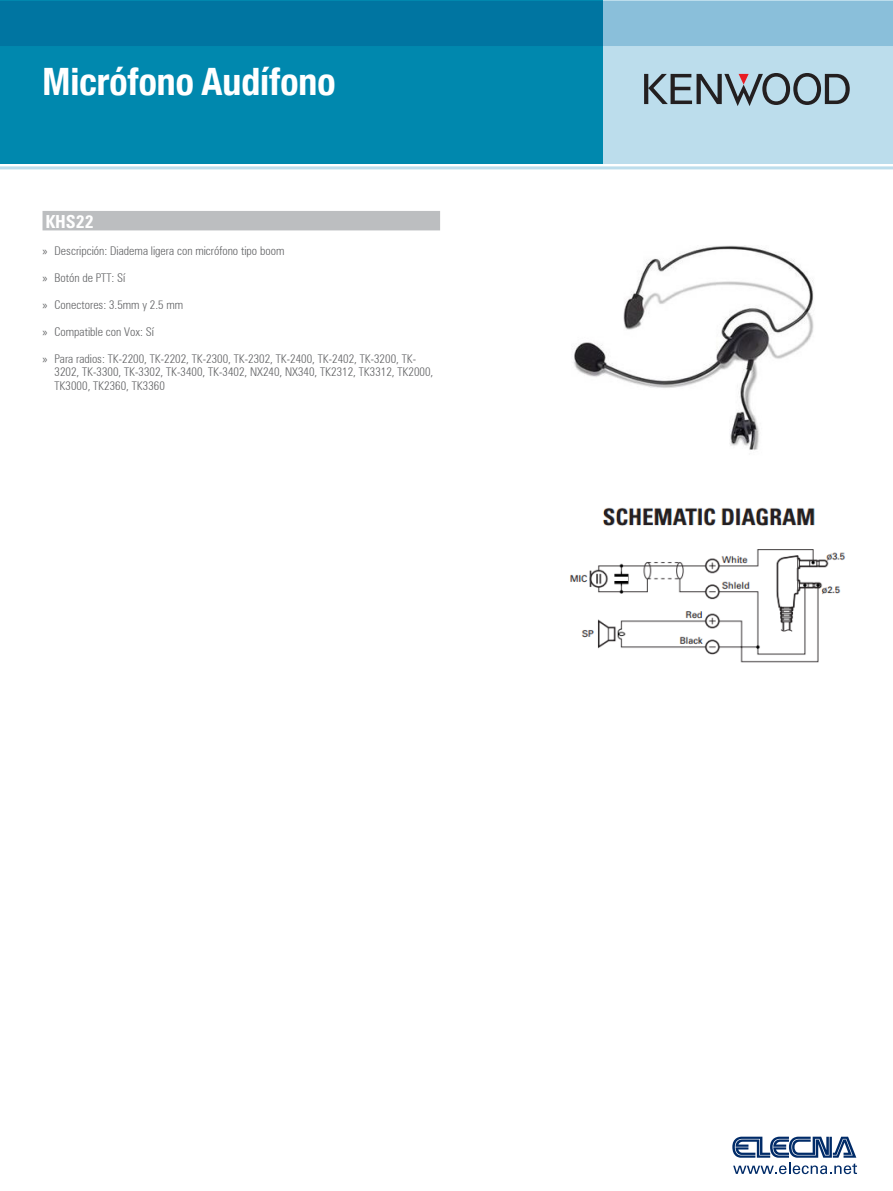
<style>
.page{position:relative;width:893px;height:1191px;background:#fff}
.page>*{position:absolute;margin:0;border:0;box-sizing:border-box;transform-origin:0 0}
.t1{font:700 condensed 37.65px "Helvetica Neue";color:#fff}
.t2{font:700 condensed 18px "Zurich BT";color:#fff}
.t3{font:300 condensed 12px/13.5px "Zurich BT";color:#636466}
.s1{font-family:"Myriad Pro";font-weight:400;font-stretch:normal}
</style>
<div class="page">
<div style="left:0;top:0;width:893px;height:164px;background:#bcddec"></div>
<svg style="left:644px;top:73px;width:206px;height:33px"></svg>
<div style="left:43px;top:211px;width:397px;height:19px;background:#bcbec0"></div>
<div style="left:0;top:0;width:602px;height:164px;background:#0088ae"></div>
<hr style="left:0;top:166px;width:893px;height:3px;background:#bcddec">
<svg style="left:0;top:1px;width:893px;height:45px;background:#2c8db3"></svg>
<img style="left:573px;top:245px;width:241px;height:205px">
<img style="left:570px;top:507px;width:276px;height:156px">
<svg style="left:732px;top:1136px;width:125px;height:38px"></svg>
<h1 class="t1" style="left:43px;top:59px;width:294px">Micrófono Audífono</h1>
<h2 class="t2" style="left:46px;top:210px;width:50px">KHS22</h2>
<p class="t3" style="left:43px;top:244px;width:243px"><span class="s1">»</span> Descripción: Diadema ligera con micrófono tipo boom</p>
<p class="t3" style="left:43px;top:271px;width:84px"><span class="s1">»</span> Botón de PTT: Sí</p>
<p class="t3" style="left:43px;top:298px;width:142px"><span class="s1">»</span> Conectores: 3.5mm y 2.5 mm</p>
<p class="t3" style="left:43px;top:325px;width:113px"><span class="s1">»</span> Compatible con Vox: Sí</p>
<p class="t3" style="left:55px;top:352px;width:380px;text-indent:-12px"><span class="s1">»</span> Para radios: TK-2200, TK-2202, TK-2300, TK-2302, TK-2400, TK-2402, TK-3200, TK-<br>3202, TK-3300, TK-3302, TK-3400, TK-3402, NX240, NX340, TK2312, TK3312, TK2000,<br>TK3000, TK2360, TK3360</p>
</div>
